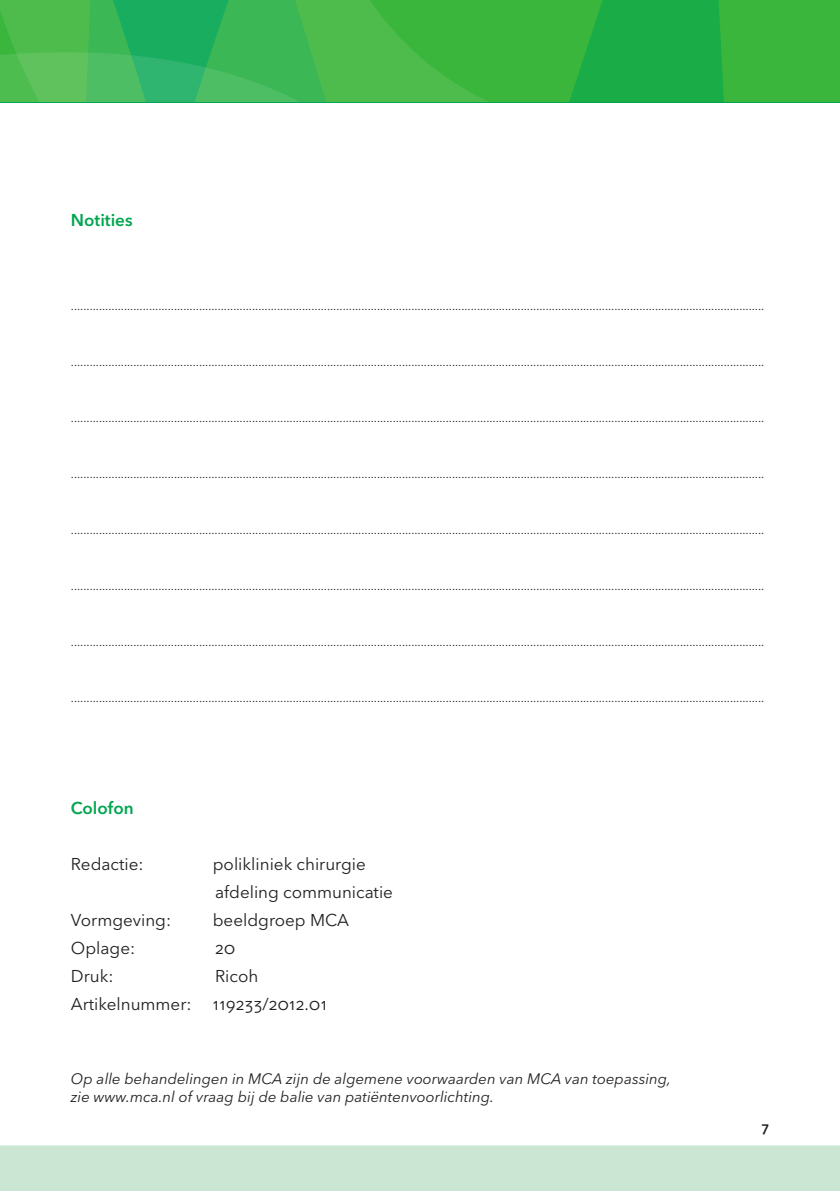
<style>
.page{position:relative;width:840px;height:1191px;background:#fff}
.page>*{position:absolute;margin:0;border:0;box-sizing:border-box;transform-origin:0 0}
.t1{font:17px/28px "Avenir Next LT Pro";color:#231f20}
.t2{font:600 17px "Avenir Next LT Pro";color:#00a54f}
.t3{font:italic 15px/18px "Avenir Next LT Pro";color:#231f20}
.t4{font:600 14px "Avenir Next LT Pro";color:#231f20}
.t5{font:12px "Avenir Next LT Pro";color:#231f20}
</style>
<div class="page">
<svg style="left:0;top:0;width:839px;height:102px"></svg>
<svg style="left:0;top:52px;width:300px;height:50px"></svg>
<div style="left:0;top:1145px;width:839px;height:46px;background:#cbe6d3"></div>
<h1 class="t2" style="left:71px;top:210px;width:63px">Notities</h1>
<p class="t5" style="left:71px;top:299px;width:694px">..............................................................................................................................................................................................................................</p>
<p class="t5" style="left:71px;top:355px;width:694px">..............................................................................................................................................................................................................................</p>
<p class="t5" style="left:71px;top:411px;width:694px">..............................................................................................................................................................................................................................</p>
<p class="t5" style="left:71px;top:467px;width:694px">..............................................................................................................................................................................................................................</p>
<p class="t5" style="left:71px;top:523px;width:694px">..............................................................................................................................................................................................................................</p>
<p class="t5" style="left:71px;top:579px;width:694px">..............................................................................................................................................................................................................................</p>
<p class="t5" style="left:71px;top:635px;width:694px">..............................................................................................................................................................................................................................</p>
<p class="t5" style="left:71px;top:691px;width:694px">..............................................................................................................................................................................................................................</p>
<h1 class="t2" style="left:71px;top:798px;width:64px">Colofon</h1>
<h1 class="t1" style="left:71px;top:850px;width:74px">Redactie:</h1>
<h1 class="t1" style="left:213px;top:850px;width:181px">polikliniek chirurgie afdeling communicatie</h1>
<h1 class="t1" style="left:71px;top:906px;width:102px">Vormgeving:</h1>
<h1 class="t1" style="left:213px;top:906px;width:138px">beeldgroep MCA</h1>
<h1 class="t1" style="left:71px;top:934px;width:66px">Oplage:</h1>
<h1 class="t1" style="left:215px;top:934px;width:22px">20</h1>
<h1 class="t1" style="left:71px;top:962px;width:44px">Druk:</h1>
<h1 class="t1" style="left:71px;top:962px;width:258px;text-indent:144px">Ricoh<br>Artikelnummer: 119233/2012.01</h1>
<p class="t3" style="left:71px;top:1070px;width:601px">Op alle behandelingen in MCA zijn de algemene voorwaarden van MCA van toepassing, zie www.mca.nl of vraag bij de balie van patiëntenvoorlichting.</p>
<p class="t4" style="left:761px;top:1118px;width:9px">7</p>
</div>
